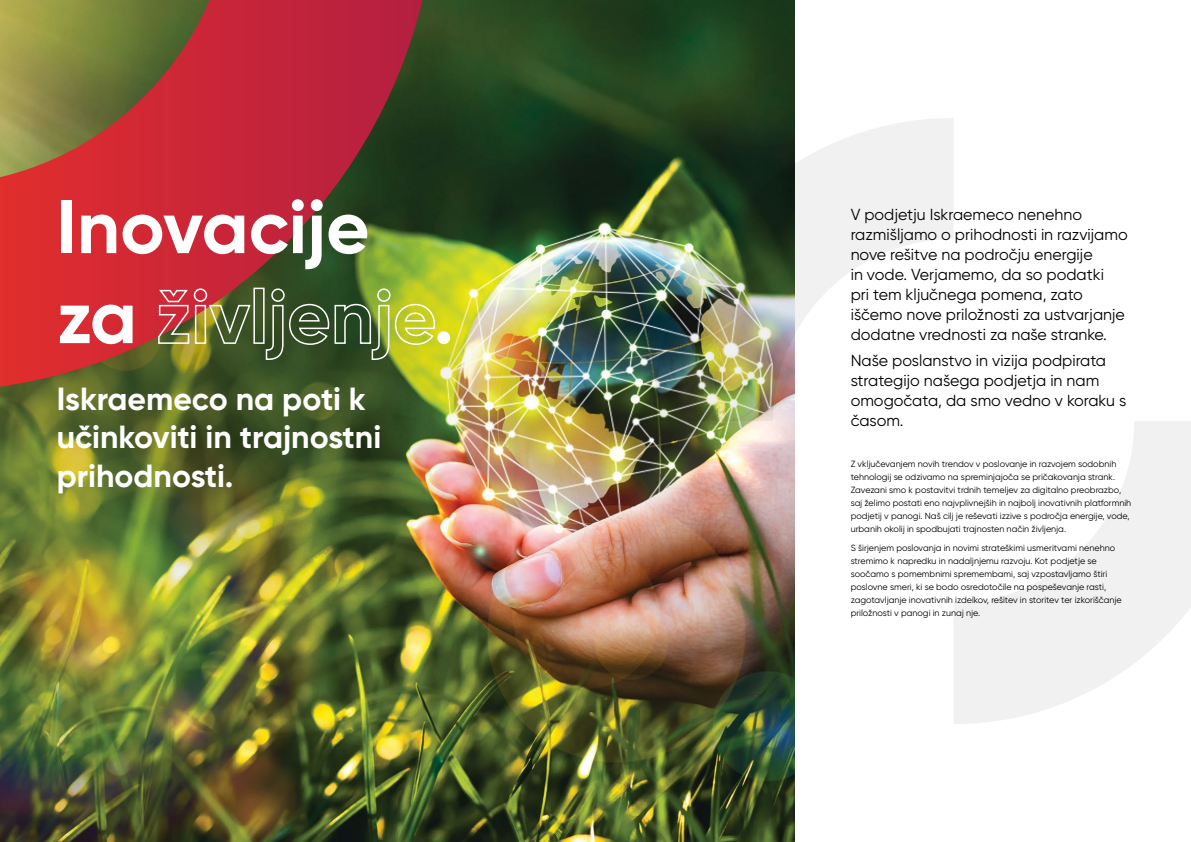
<style>
.page{position:relative;width:1191px;height:842px;background:#fff}
.page>*{position:absolute;margin:0;border:0;box-sizing:border-box;transform-origin:0 0}
.t1{font:700 75px/90px "Gilroy";color:#fff}
.t2{font:700 32px/38.4px "Gilroy";color:#fff}
.t3{font:16px/20px "Gilroy";color:#000}
.t4{font:9px/13px "Gilroy";color:#000}
</style>
<div class="page">
<img style="left:0;top:0;width:794px;height:842px">
<svg style="left:954px;top:421px;width:237px;height:303px;fill:#f1f1f2"></svg>
<img style="left:652px;top:118px;width:301px;height:303px">
<img style="left:0;top:48px;width:490px;height:590px">
<svg style="left:0;top:0;width:422px;height:386px"></svg>
<h1 class="t1" style="left:57px;top:181px;width:398px">Inovacije za življenje.</h1>
<h2 class="t2" style="left:57px;top:379px;width:326px">Iskraemeco na poti k učinkoviti in trajnostni prihodnosti.</h2>
<p class="t3" style="left:850px;top:204px;width:278px">V podjetju Iskraemeco nenehno razmišljamo o prihodnosti in razvijamo nove rešitve na področju energije<br>in vode. Verjamemo, da so podatki<br>pri tem ključnega pomena, zato iščemo nove priložnosti za ustvarjanje dodatne vrednosti za naše stranke.</p>
<h3 class="t3" style="left:850px;top:350px;width:277px">Naše poslanstvo in vizija podpirata strategijo našega podjetja in nam omogočata, da smo vedno v koraku s časom.</h3>
<p class="t4" style="left:850px;top:457px;width:282px">Z vključevanjem novih trendov v poslovanje in razvojem sodobnih tehnologij se odzivamo na spreminjajoča se pričakovanja strank.<br>Zavezani smo k postavitvi trdnih temeljev za digitalno preobrazbo, saj želimo postati eno najvplivnejših in najbolj inovativnih platformnih podjetij v panogi. Naš cilj je reševati izzive s področja energije, vode, urbanih okolij in spodbujati trajnosten način življenja.</p>
<p class="t4" style="left:850px;top:541px;width:272px">S širjenjem poslovanja in novimi strateškimi usmeritvami nenehno stremimo k napredku in nadaljnjemu razvoju. Kot podjetje se soočamo s pomembnimi spremembami, saj vzpostavljamo štiri poslovne smeri, ki se bodo osredotočile na pospeševanje rasti, zagotavljanje inovativnih izdelkov, rešitev in storitev ter izkoriščanje priložnosti v panogi in zunaj nje.</p>
</div>
